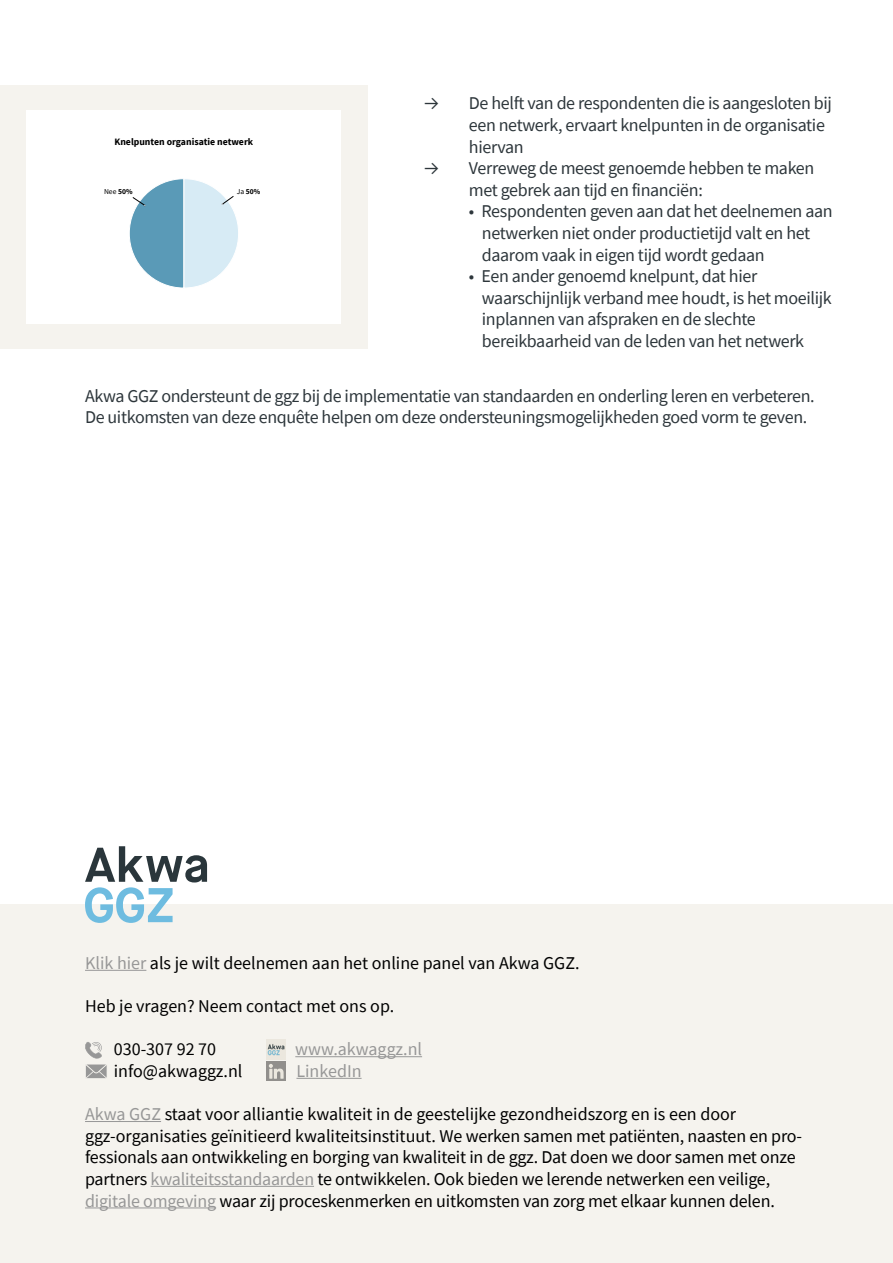
<style>
.page{position:relative;width:893px;height:1263px;background:#fff}
.page>*{position:absolute;margin:0;border:0;box-sizing:border-box;transform-origin:0 0}
.t1{font:18px/21.6px "Source Sans Pro";letter-spacing:-.02em;color:#2d363b}
.t2{font:18px/21.6px "Source Sans Pro";letter-spacing:-.01em;color:#000}
.t3{font:18px "Source Sans Pro";color:#979797}
.t4{font:18px "Akkurat";color:#2d363b}
.t5{font:700 9.75px "Source Sans Pro";color:#000}
.t6{font:7.5px "Source Sans Pro";color:#000}
.t7{font:700 7.5px "Source Sans Pro";color:#000}
.s1{font-weight:700}
.s2{font-weight:400}
.s3{color:#979797}
</style>
<div class="page">
<div style="left:0;top:904px;width:893px;height:359px;background:#f5f3ee"></div>
<svg style="left:85px;top:846px;width:122px;height:77px"></svg>
<hr style="left:85px;top:970px;width:61px;height:1px;background:#979797">
<hr style="left:295px;top:1056px;width:127px;height:1px;background:#979797">
<hr style="left:296px;top:1078px;width:66px;height:1px;background:#979797">
<hr style="left:85px;top:1121px;width:76px;height:1px;background:#979797">
<hr style="left:151px;top:1186px;width:163px;height:1px;background:#979797">
<hr style="left:85px;top:1207px;width:131px;height:1px;background:#979797">
<div style="left:0;top:85px;width:368px;height:264px;background:#f5f3ee"></div>
<div style="left:27px;top:111px;width:314px;height:213px;background:#fff"></div>
<svg style="left:129px;top:178px;width:109px;height:110px"></svg>
<svg style="left:85px;top:1042px;width:22px;height:37px"></svg>
<img style="left:267px;top:1040px;width:19px;height:19px">
<svg style="left:267px;top:1062px;width:19px;height:19px"></svg>
<p class="t5" style="left:114px;top:135px;width:140px">Knelpunten organisatie netwerk</p>
<p class="t6" style="left:104px;top:186px;width:30px">Nee <span class="s1">50%</span></p>
<p class="t7" style="left:237px;top:186px;width:25px"><span class="s2">Ja</span> 50%</p>
<p class="t4" style="left:424px;top:93px;width:17px">≥</p>
<p class="t1" style="left:469px;top:93px;width:364px">De helft van de respondenten die is aangesloten bij een netwerk, ervaart knelpunten in de organisatie hiervan</p>
<p class="t4" style="left:424px;top:157px;width:17px">≥</p>
<p class="t1" style="left:469px;top:157px;width:347px">Verreweg de meest genoemde hebben te maken met gebrek aan tijd en financiën:</p>
<p class="t1" style="left:482px;top:201px;width:352px;text-indent:-13px">• Respondenten geven aan dat het deelnemen aan netwerken niet onder productietijd valt en het daarom vaak in eigen tijd wordt gedaan</p>
<p class="t1" style="left:482px;top:265px;width:351px;text-indent:-13px">• Een ander genoemd knelpunt, dat hier waarschijnlijk verband mee houdt, is het moeilijk inplannen van afspraken en de slechte bereikbaarheid van de leden van het netwerk</p>
<p class="t1" style="left:85px;top:385px;width:731px">Akwa GGZ ondersteunt de ggz bij de implementatie van standaarden en onderling leren en verbeteren.<br>De uitkomsten van deze enquête helpen om deze ondersteuningsmogelijkheden goed vorm te geven.</p>
<p class="t2" style="left:85px;top:952px;width:496px"><span class="s3">Klik hier</span> als je wilt deelnemen aan het online panel van Akwa GGZ.</p>
<p class="t2" style="left:85px;top:995px;width:311px">Heb je vragen? Neem contact met ons op.</p>
<p class="t2" style="left:114px;top:1038px;width:104px">030-307 92 70</p>
<p class="t3" style="left:295px;top:1038px;width:128px">www.akwaggz.nl</p>
<p class="t2" style="left:114px;top:1060px;width:130px">info@akwaggz.nl</p>
<p class="t3" style="left:296px;top:1059px;width:67px">LinkedIn</p>
<p class="t2" style="left:85px;top:1103px;width:719px"><span class="s3">Akwa GGZ</span> staat voor alliantie kwaliteit in de geestelijke gezondheidszorg en is een door ggz-organisaties geïnitieerd kwaliteitsinstituut. We werken samen met patiënten, naasten en pro&shy;fessionals aan ontwikkeling en borging van kwaliteit in de ggz. Dat doen we door samen met onze partners <span class="s3">kwaliteitsstandaarden</span> te ontwikkelen. Ook bieden we lerende netwerken een veilige, <span class="s3">digitale omgeving</span> waar zij proceskenmerken en uitkomsten van zorg met elkaar kunnen delen.</p>
</div>
